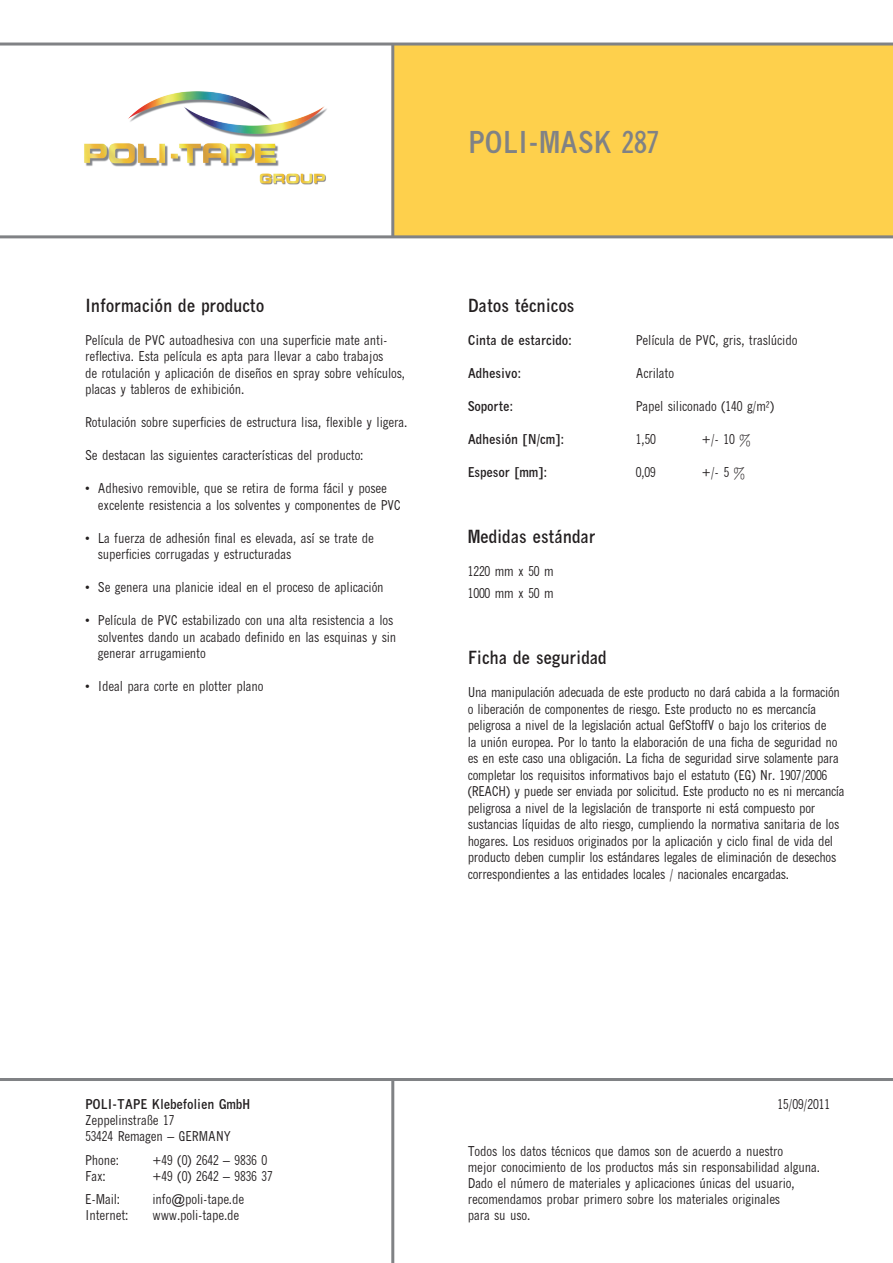
<style>
.page{position:relative;width:893px;height:1263px;background:#fff}
.page>*{position:absolute;margin:0;border:0;box-sizing:border-box;transform-origin:0 0}
.t1{font:700 condensed 30px "M News Gothic";color:#808285}
.t2{font:700 condensed 18px "M News Gothic";color:#231f20}
.t3{font:condensed 13.5px/16.5px "M News Gothic";color:#231f20}
.t4{font:700 condensed 13.5px "M News Gothic";color:#231f20}
</style>
<div class="page">
<div style="left:393px;top:44px;width:500px;height:193px;background:#fed04c"></div>
<hr style="left:0;top:235px;width:893px;height:3px;background:#808285">
<hr style="left:0;top:43px;width:893px;height:3px;background:#808285">
<hr style="left:391px;top:44px;width:3px;height:193px;background:#808285">
<hr style="left:0;top:1078px;width:893px;height:3px;background:#808285">
<hr style="left:391px;top:1079px;width:3px;height:184px;background:#808285">
<img style="left:84px;top:91px;width:243px;height:94px">
<h2 class="t2" style="left:85px;top:295px;width:181px">Información de producto</h2>
<p class="t3" style="left:85px;top:331px;width:321px">Película de PVC autoadhesiva con una superficie mate anti&shy;reflectiva. Esta película es apta para llevar a cabo trabajos<br>de rotulación y aplicación de diseños en spray sobre vehículos, placas y tableros de exhibición.</p>
<p class="t3" style="left:85px;top:414px;width:324px">Rotulación sobre superficies de estructura lisa, flexible y ligera.</p>
<p class="t3" style="left:85px;top:447px;width:280px">Se destacan las siguientes características del producto:</p>
<p class="t3" style="left:98px;top:480px;width:304px;text-indent:-13px">• Adhesivo removible, que se retira de forma fácil y posee excelente resistencia a los solventes y componentes de PVC</p>
<p class="t3" style="left:98px;top:529px;width:278px;text-indent:-13px">• La fuerza de adhesión final es elevada, así se trate de superficies corrugadas y estructuradas</p>
<p class="t3" style="left:85px;top:579px;width:300px">• Se genera una planicie ideal en el proceso de aplicación</p>
<p class="t3" style="left:98px;top:612px;width:300px;text-indent:-13px">• Película de PVC estabilizado con una alta resistencia a los solventes dando un acabado definido en las esquinas y sin generar arrugamiento</p>
<p class="t3" style="left:85px;top:678px;width:180px">• Ideal para corte en plotter plano</p>
<h1 class="t1" style="left:468px;top:124px;width:193px">POLI-MASK 287</h1>
<h2 class="t2" style="left:468px;top:295px;width:108px">Datos técnicos</h2>
<p class="t4" style="left:468px;top:332px;width:106px">Cinta de estarcido:</p>
<p class="t3" style="left:636px;top:332px;width:163px">Película de PVC, gris, traslúcido</p>
<p class="t4" style="left:468px;top:365px;width:55px">Adhesivo:</p>
<p class="t3" style="left:636px;top:365px;width:40px">Acrilato</p>
<p class="t4" style="left:468px;top:398px;width:47px">Soporte:</p>
<p class="t3" style="left:636px;top:398px;width:140px">Papel siliconado (140 g/m²)</p>
<p class="t4" style="left:468px;top:431px;width:98px">Adhesión [N/cm]:</p>
<p class="t3" style="left:636px;top:431px;width:21px">1,50</p>
<p class="t3" style="left:702px;top:431px;width:50px">+/- 10 %</p>
<p class="t4" style="left:468px;top:464px;width:81px">Espesor [mm]:</p>
<p class="t3" style="left:636px;top:464px;width:21px">0,09</p>
<p class="t3" style="left:702px;top:464px;width:45px">+/- 5 %</p>
<h2 class="t2" style="left:468px;top:526px;width:129px">Medidas estándar</h2>
<p class="t3" style="left:468px;top:560px;width:87px;line-height:22.5px">1220 mm x 50 m<br>1000 mm x 50 m</p>
<h2 class="t2" style="left:468px;top:647px;width:140px">Ficha de seguridad</h2>
<p class="t3" style="left:468px;top:684px;width:378px">Una manipulación adecuada de este producto no dará cabida a la formación o liberación de componentes de riesgo. Este producto no es mercancía peligrosa a nivel de la legislación actual GefStoffV o bajo los criterios de<br>la unión europea. Por lo tanto la elaboración de una ficha de seguridad no es en este caso una obligación. La ficha de seguridad sirve solamente para completar los requisitos informativos bajo el estatuto (EG) Nr. 1907/2006 (REACH) y puede ser enviada por solicitud. Este producto no es ni mercancía peligrosa a nivel de la legislación de transporte ni está compuesto por sustancias líquidas de alto riesgo, cumpliendo la normativa sanitaria de los hogares. Los residuos originados por la aplicación y ciclo final de vida del producto deben cumplir los estándares legales de eliminación de desechos correspondientes a las entidades locales / nacionales encargadas.</p>
<p class="t4" style="left:85px;top:1096px;width:167px">POLI-TAPE Klebefolien GmbH</p>
<p class="t3" style="left:85px;top:1112px;width:147px">Zeppelinstraße 17<br>53424 Remagen – GERMANY</p>
<p class="t3" style="left:85px;top:1151px;width:35px">Phone:</p>
<p class="t3" style="left:153px;top:1151px;width:116px">+49 (0) 2642 – 9836 0</p>
<p class="t3" style="left:85px;top:1168px;width:22px">Fax:</p>
<p class="t3" style="left:153px;top:1168px;width:122px">+49 (0) 2642 – 9836 37</p>
<p class="t3" style="left:85px;top:1191px;width:37px">E-Mail:</p>
<p class="t3" style="left:153px;top:1191px;width:93px">info@poli-tape.de</p>
<p class="t3" style="left:85px;top:1207px;width:45px">Internet:</p>
<p class="t3" style="left:153px;top:1207px;width:88px">www.poli-tape.de</p>
<p class="t3" style="left:777px;top:1095px;width:54px">15/09/2011</p>
<p class="t3" style="left:468px;top:1142px;width:354px">Todos los datos técnicos que damos son de acuerdo a nuestro<br>mejor conocimiento de los productos más sin responsabilidad alguna.<br>Dado el número de materiales y aplicaciones únicas del usuario, recomendamos probar primero sobre los materiales originales<br>para su uso.</p>
</div>
